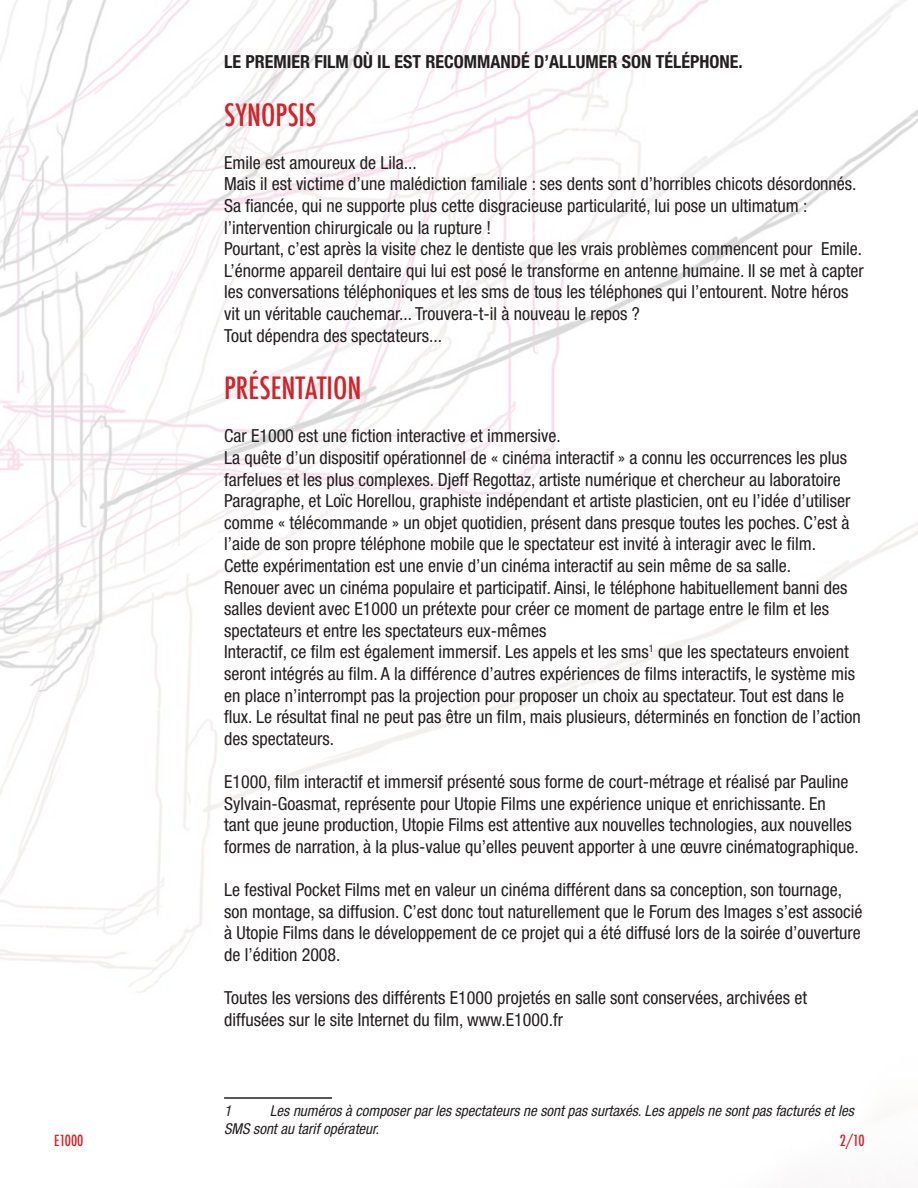
<style>
.page{position:relative;width:918px;height:1188px;background:#fff}
.page>*{position:absolute;margin:0;border:0;box-sizing:border-box;transform-origin:0 0}
.t1{font:500 condensed 30px "Futura";color:#d2232a}
.t2{font:condensed 18px/21.6px "Helvetica Neue";color:#231f20}
.t3{font:700 condensed 18px "Helvetica Neue";color:#231f20}
.t4{font:italic condensed 15px/18px "Helvetica Neue";color:#231f20}
.t5{font:500 condensed 15px "Futura";color:#d2232a}
</style>
<div class="page">
<img style="left:0;top:0;width:918px;height:1099px">
<hr style="left:224px;top:1097px;width:108px;height:2px;background:#231f20">
<p class="t3" style="left:224px;top:51px;width:520px">LE PREMIER FILM OÙ IL EST RECOMMANDÉ D’ALLUMER SON TÉLÉPHONE.</p>
<h1 class="t1" style="left:224px;top:95px;width:92px">SYNOPSIS</h1>
<p class="t2" style="left:224px;top:151px;width:641px">Emile est amoureux de Lila...<br>Mais il est victime d’une malédiction familiale : ses dents sont d’horribles chicots désordonnés.<br>Sa fiancée, qui ne supporte plus cette disgracieuse particularité, lui pose un ultimatum : l’intervention chirurgicale ou la rupture !<br>Pourtant, c’est après la visite chez le dentiste que les vrais problèmes commencent pour Emile.<br>L’énorme appareil dentaire qui lui est posé le transforme en antenne humaine. Il se met à capter les conversations téléphoniques et les sms de tous les téléphones qui l’entourent. Notre héros vit un véritable cauchemar... Trouvera-t-il à nouveau le repos ?<br>Tout dépendra des spectateurs...</p>
<h1 class="t1" style="left:224px;top:369px;width:139px">PRÉSENTATION</h1>
<p class="t2" style="left:224px;top:425px;width:638px">Car E1000 est une fiction interactive et immersive.<br>La quête d’un dispositif opérationnel de « cinéma interactif » a connu les occurrences les plus farfelues et les plus complexes. Djeff Regottaz, artiste numérique et chercheur au laboratoire Paragraphe, et Loïc Horellou, graphiste indépendant et artiste plasticien, ont eu l’idée d’utiliser comme « télécommande » un objet quotidien, présent dans presque toutes les poches. C’est à l’aide de son propre téléphone mobile que le spectateur est invité à interagir avec le film.<br>Cette expérimentation est une envie d’un cinéma interactif au sein même de sa salle.<br>Renouer avec un cinéma populaire et participatif. Ainsi, le téléphone habituellement banni des salles devient avec E1000 un prétexte pour créer ce moment de partage entre le film et les spectateurs et entre les spectateurs eux-mêmes<br>Interactif, ce film est également immersif. Les appels et les sms<sup>1</sup> que les spectateurs envoient seront intégrés au film. A la différence d’autres expériences de films interactifs, le système mis en place n’interrompt pas la projection pour proposer un choix au spectateur. Tout est dans le flux. Le résultat final ne peut pas être un film, mais plusieurs, déterminés en fonction de l’action des spectateurs.</p>
<p class="t2" style="left:224px;top:771px;width:636px">E1000, film interactif et immersif présenté sous forme de court-métrage et réalisé par Pauline Sylvain-Goasmat, représente pour Utopie Films une expérience unique et enrichissante. En<br>tant que jeune production, Utopie Films est attentive aux nouvelles technologies, aux nouvelles formes de narration, à la plus-value qu’elles peuvent apporter à une œuvre cinématographique.</p>
<p class="t2" style="left:224px;top:879px;width:640px">Le festival Pocket Films met en valeur un cinéma différent dans sa conception, son tournage, son montage, sa diffusion. C’est donc tout naturellement que le Forum des Images s’est associé à Utopie Films dans le développement de ce projet qui a été diffusé lors de la soirée d’ouverture de l’édition 2008.</p>
<p class="t2" style="left:224px;top:987px;width:585px">Toutes les versions des différents E1000 projetés en salle sont conservées, archivées et diffusées sur le site Internet du film, www.E1000.fr</p>
<p class="t4" style="left:224px;top:1102px;width:631px;text-indent:46px">Les numéros à composer par les spectateurs ne sont pas surtaxés. Les appels ne sont pas facturés et les<br>SMS sont au tarif opérateur.</p>
<p class="t4" style="left:224px;top:1102px;width:9px">1</p>
<p class="t5" style="left:54px;top:1131px;width:31px">E1000</p>
<p class="t5" style="left:840px;top:1131px;width:26px">2/10</p>
</div>
